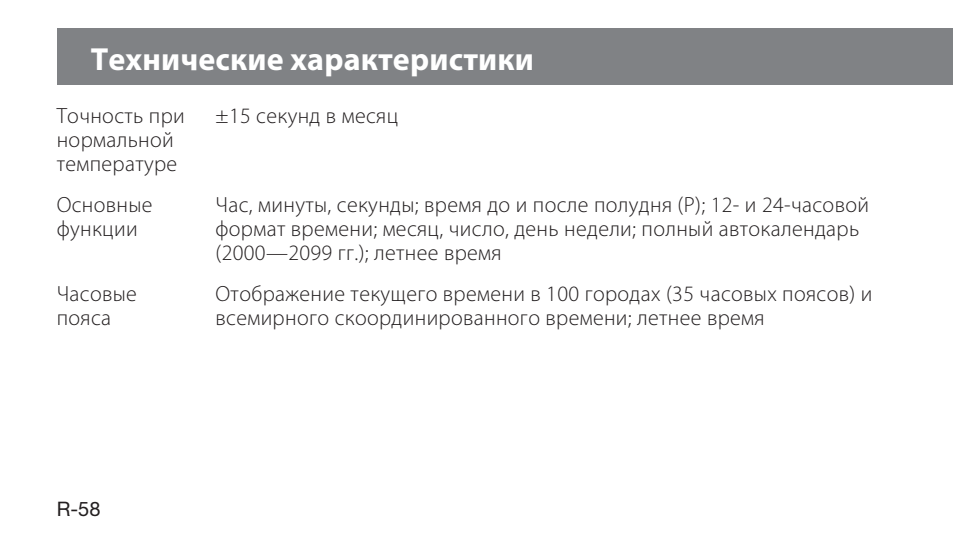
<style>
.page{position:relative;width:953px;height:556px;background:#fff}
.page>*{position:absolute;margin:0;border:0;box-sizing:border-box;transform-origin:0 0}
.t1{font:700 32px "Myriad Pro";letter-spacing:.005em;color:#fff}
.t2{font:300 22px/24px "Myriad Pro";letter-spacing:.015em;color:#231f20}
.t3{font:20px "Helvetica Neue LT Pro";color:#231f20}
</style>
<div class="page">
<div style="left:57px;top:28px;width:895px;height:57px;background:#808285"></div>
<h1 class="t1" style="left:91px;top:40px;width:444px">Технические характеристики</h1>
<p class="t2" style="left:57px;top:105px;width:130px">Точность при нормальной температуре</p>
<p class="t2" style="left:215px;top:105px;width:184px">±15 секунд в месяц</p>
<p class="t2" style="left:57px;top:194px;width:97px">Основные функции</p>
<p class="t2" style="left:215px;top:194px;width:655px">Час, минуты, секунды; время до и после полудня (P); 12- и 24-часовой формат времени; месяц, число, день недели; полный автокалендарь (2000—2099 гг.); летнее время</p>
<p class="t2" style="left:57px;top:283px;width:82px">Часовые пояса</p>
<p class="t2" style="left:215px;top:283px;width:658px">Отображение текущего времени в 100 городах (35 часовых поясов) и всемирного скоординированного времени; летнее время</p>
<p class="t3" style="left:57px;top:497px;width:45px">R-58</p>
</div>
